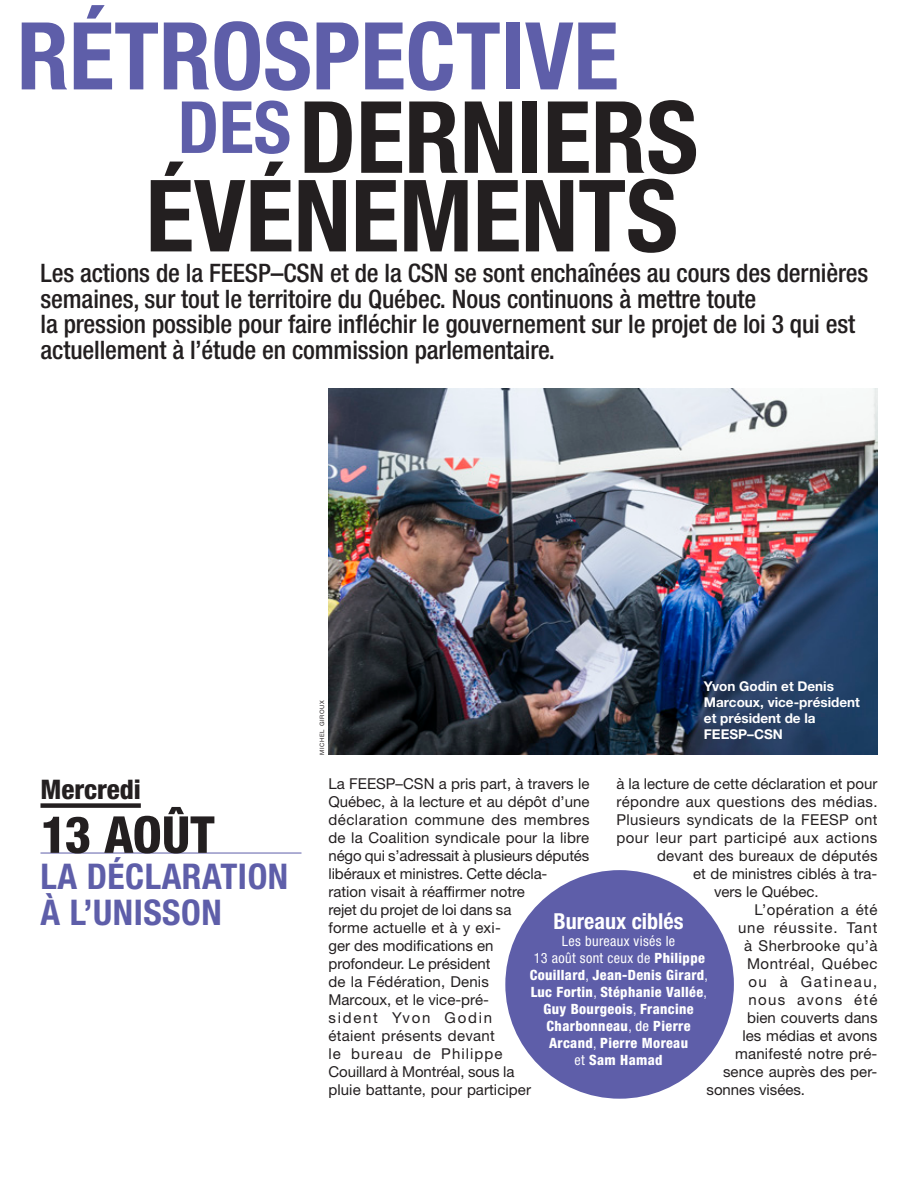
<style>
.page{position:relative;width:918px;height:1188px;background:#fff}
.page>*{position:absolute;margin:0;border:0;box-sizing:border-box;transform-origin:0 0}
.t1{font:700 condensed 99.9px "Helvetica Neue";color:#231f20}
.t2{font:700 condensed 93.6px "Helvetica Neue";color:#5e5ea9}
.t3{font:700 condensed 72px "Helvetica Neue";color:#5e5ea9}
.t4{font:800 condensed 51px "Helvetica Neue";letter-spacing:-.01em;color:#231f20}
.sous-titre_paragrahe{font:700 condensed 35.4px/35.4px "Helvetica Neue";letter-spacing:.015em;color:#5e5ea9}
.t5{font:800 condensed 27px "Helvetica Neue";color:#231f20}
.t6{font:500 condensed 25.5px/25.5px "Helvetica Neue";letter-spacing:-.005em;color:#231f20}
.t7{font:700 condensed 22.05px "Helvetica Neue";color:#fff}
._03_texte_courant_9{font:15px/18px "Helvetica Neue";color:#231f20}
._03_texte_courant_al{font:15px "Helvetica Neue";letter-spacing:.015em;color:#231f20}
._03_texte_courant_9-2{font:15px "Helvetica Neue";letter-spacing:.025em;color:#231f20}
._03_texte_courant_9-3{font:15px "Helvetica Neue";letter-spacing:.035em;color:#231f20}
._03_texte_courant_al-2{font:15px "Helvetica Neue";letter-spacing:.06em;color:#231f20}
._03_texte_courant_al-3{font:15px "Helvetica Neue";letter-spacing:.035em;color:#231f20}
._03_texte_courant_al-4{font:15px "Helvetica Neue";letter-spacing:.1em;color:#231f20}
._03_texte_courant_al-5{font:15px "Helvetica Neue";letter-spacing:.09em;color:#231f20}
.t8{font:800 condensed 14.25px/17px "Helvetica Neue";letter-spacing:.025em;color:#fff;text-align:center}
.bas_de_vignette{font:700 13.5px/16.2px "Helvetica Neue";color:#fff}
.crédit_photo{font:6px "Helvetica Neue";letter-spacing:.1em;color:#231f20}
.s1{font-weight:400}
.s2{font-weight:500}
</style>
<div class="page">
<img style="left:328px;top:389px;width:549px;height:366px">
<div style="left:505px;top:870px;width:229px;height:229px;background:#5e5ea9;border-radius:50%"></div>
<div style="left:40px;top:803px;width:101px;height:5px;background:#231f20"></div>
<hr style="left:40px;top:853px;width:262px;height:1px;background:#5e5ea9">
<p class="t2" style="left:17px;top:-1px;width:603px">RÉTROSPECTIVE</p>
<p class="t1" style="left:299px;top:77px;width:401px">DERNIERS</p>
<p class="t3" style="left:178px;top:84px;width:115px">DES</p>
<p class="t1" style="left:146px;top:155px;width:534px">ÉVÉNEMENTS</p>
<p class="t6" style="left:41px;top:260px;width:829px">Les actions de la FEESP–CSN et de la CSN se sont enchaînées au cours des dernières semaines, sur tout le territoire du Québec. Nous continuons à mettre toute<br>la pression possible pour faire infléchir le gouvernement sur le projet de loi 3 qui est actuellement à l’étude en commission parlementaire.</p>
<p class="t5" style="left:40px;top:773px;width:102px">Mercredi</p>
<p class="t4" style="left:40px;top:803px;width:176px">13 AOÛT</p>
<p class="sous-titre_paragrahe" style="left:40px;top:859px;width:249px">LA DÉCLARATION<br>À L’UNISSON</p>
<p class="crédit_photo" style="left:318px;top:755px;width:56px;rotate:-90deg">MICHEL GIROUX</p>
<p class="bas_de_vignette" style="left:704px;top:677px;width:157px">Yvon Godin et Denis<br>Marcoux, vice-président et président de la<br>FEESP–CSN</p>
<p class="_03_texte_courant_9" style="left:328px;top:774px;width:263px">La FEESP–CSN a pris part, à travers le<br>Québec, à la lecture et au dépôt d’une déclaration commune des membres de la Coalition syndicale pour la libre négo qui s’adressait à plusieurs députés libéraux et ministres. Cette décla-<br>ration visait à réaffirmer notre<br>rejet du projet de loi dans sa<br>forme actuelle et à y exi-<br>ger des modifications en<br>profondeur. Le président<br>de la Fédération, Denis<br>Marcoux, et le vice-pré-<br>sident Yvon Godin<br>étaient présents devant<br>le bureau de Philippe<br>Couillard à Montréal, sous la<br>pluie battante, pour participer</p>
<p class="_03_texte_courant_9" style="left:616px;top:774px;width:262px">à la lecture de cette déclaration et pour</p>
<p class="_03_texte_courant_9-2" style="left:616px;top:793px;width:263px">répondre aux questions des médias.</p>
<p class="_03_texte_courant_9-2" style="left:616px;top:811px;width:263px">Plusieurs syndicats de la FEESP ont</p>
<p class="_03_texte_courant_9-3" style="left:616px;top:829px;width:262px">pour leur part participé aux actions</p>
<p class="_03_texte_courant_9" style="left:657px;top:846px;width:222px">devant des bureaux de députés</p>
<p class="_03_texte_courant_9" style="left:693px;top:864px;width:186px">et de ministres ciblés à tra-</p>
<p class="_03_texte_courant_9" style="left:714px;top:882px;width:106px">vers le Québec.</p>
<p class="_03_texte_courant_al" style="left:754px;top:901px;width:125px">L’opération a été</p>
<p class="_03_texte_courant_al-2" style="left:738px;top:919px;width:141px">une réussite. Tant</p>
<p class="_03_texte_courant_al" style="left:744px;top:937px;width:135px">à Sherbrooke qu’à</p>
<p class="_03_texte_courant_al-3" style="left:747px;top:955px;width:132px">Montréal, Québec</p>
<p class="_03_texte_courant_al-4" style="left:748px;top:973px;width:130px">ou à Gatineau,</p>
<p class="_03_texte_courant_al-5" style="left:748px;top:991px;width:131px">nous avons été</p>
<p class="_03_texte_courant_al" style="left:747px;top:1009px;width:132px">bien couverts dans</p>
<p class="_03_texte_courant_al" style="left:742px;top:1027px;width:136px">les médias et avons</p>
<p class="_03_texte_courant_al" style="left:735px;top:1045px;width:144px">manifesté notre pré-</p>
<p class="_03_texte_courant_al" style="left:723px;top:1063px;width:156px">sence auprès des per-</p>
<p class="_03_texte_courant_al" style="left:706px;top:1081px;width:100px">sonnes visées.</p>
<p class="t7" style="left:554px;top:907px;width:131px">Bureaux ciblés</p>
<p class="t8" style="left:530px;top:932px;width:180px"><span class="s1">Les bureaux visés le<br>13 août sont ceux de</span> Philippe<br>Couillard<span class="s1">,</span> Jean-Denis Girard<span class="s1">,<br></span>Luc Fortin<span class="s1">,</span> Stéphanie Vallée<span class="s1">,<br></span>Guy Bourgeois<span class="s1">,</span> Francine<br>Charbonneau<span class="s1">,</span> <span class="s2">de</span> Pierre<br>Arcand<span class="s1">,</span> Pierre Moreau<br><span class="s1">et</span> Sam Hamad</p>
</div>
